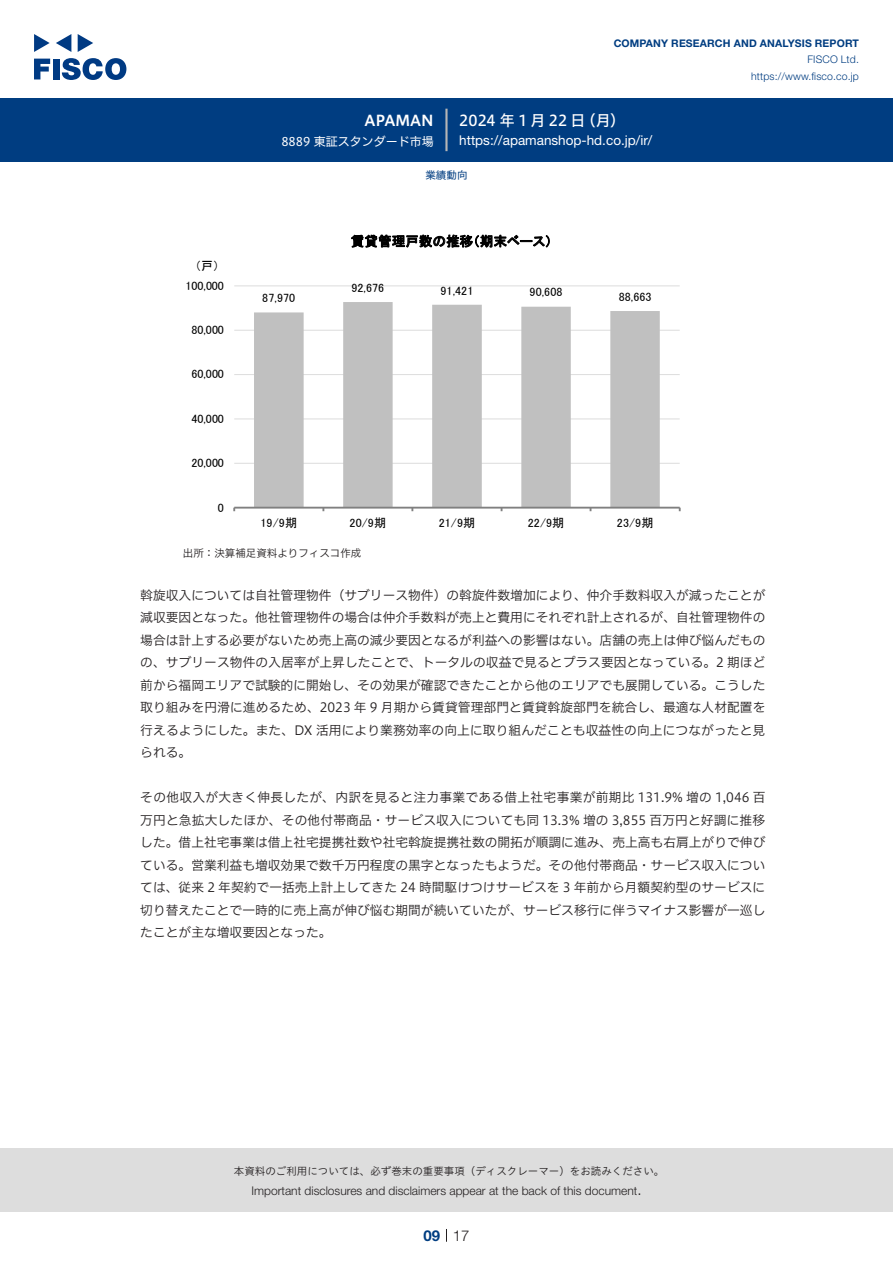
<style>
.page{position:relative;width:893px;height:1263px;background:#fff}
.page>*{position:absolute;margin:0;border:0;box-sizing:border-box;transform-origin:0 0}
.t1{font:15px "Hiragino UD Sans F Std N W5";letter-spacing:.195em;color:#fff}
.t2{font:15px "Hiragino UD Sans F Std N W6";color:#fff}
.t3{font:300 15px "Helvetica Neue LT Std";color:#231f20}
.t4{font:700 15px "Helvetica Neue LT Std";color:#003d81}
.t5{font:13.5px "Helvetica Neue LT Std";color:#fff}
.t6{font:13.5px "MS P Gothic";letter-spacing:.01em;color:#000}
.本文3mm{font:12.75px/22.5px "Hiragino UD Sans F Std N W3";color:#231f20;text-align:justify}
.t7{font:12px "MS P Gothic";letter-spacing:.005em;color:#000}
.t8{font:300 12px "Helvetica Neue LT Std";color:#231f20}
.t9{font:12px "Hiragino UD Sans F Std N W4";color:#fff}
.t10{font:10.5px "Hiragino UD Sans Std W3";color:#231f20}
.t11{font:700 10.5px "Helvetica Neue LT Std";letter-spacing:.015em;color:#003d81}
.t12{font:300 10.5px/16.5px "Helvetica Neue LT Std";letter-spacing:.015em;color:#003d81;text-align:right}
.表組み基本スタイル{font:10.5px "Hiragino UD Sans F Std N W3";color:#231f20}
.ヘッダー{font:10.5px "Hiragino UD Sans F Std N W4";color:#003d81}
</style>
<div class="page">
<div style="left:0;top:1148px;width:893px;height:64px;background:#ddd"></div>
<svg style="left:34px;top:59px;width:16px;height:20px"></svg>
<div style="left:53px;top:59px;width:6px;height:20px;background:#003a83"></div>
<svg style="left:62px;top:58px;width:64px;height:22px"></svg>
<svg style="left:34px;top:34px;width:16px;height:18px"></svg>
<svg style="left:78px;top:34px;width:15px;height:18px"></svg>
<svg style="left:56px;top:34px;width:15px;height:18px"></svg>
<div style="left:0;top:98px;width:893px;height:64px;background:#003d81"></div>
<hr style="left:445px;top:109px;width:3px;height:42px;background:#b5b5b6">
<svg style="left:446px;top:1229px;width:1px;height:13px"></svg>
<hr style="left:234px;top:463px;width:446px;height:1px;background:#ddd">
<hr style="left:234px;top:419px;width:446px;height:1px;background:#ddd">
<hr style="left:234px;top:374px;width:446px;height:1px;background:#ddd">
<hr style="left:234px;top:330px;width:446px;height:1px;background:#ddd">
<hr style="left:234px;top:285px;width:446px;height:1px;background:#ddd">
<svg style="left:254px;top:302px;width:406px;height:205px;fill:#c0c0c0"></svg>
<hr style="left:234px;top:507px;width:446px;height:2px;background:#808080">
<p class="t2" style="left:364px;top:109px;width:71px">APAMAN</p>
<p class="t9" style="left:281px;top:132px;width:154px">8889 東証スタンダード市場</p>
<p class="t11" style="left:614px;top:37px;width:247px">COMPANY RESEARCH AND ANALYSIS REPORT</p>
<p class="t12" style="left:751px;top:51px;width:109px">FISCO Ltd. https://www.fisco.co j p.</p>
<p class="t1" style="left:581px;top:109px;width:46px">（月(</p>
<p class="t1" style="left:459px;top:109px;width:128px">2024年1月22日</p>
<p class="t5" style="left:459px;top:132px;width:195px">https://apamanshop- h d . c o j p. /i r/</p>
<p class="ヘッダー" style="left:425px;top:167px;width:43px">業績動向</p>
<p class="t7" style="left:195px;top:259px;width:26px">戸（ (</p>
<p class="t7" style="left:186px;top:279px;width:40px">100,000</p>
<p class="t7" style="left:192px;top:324px;width:34px">80,000</p>
<p class="t7" style="left:192px;top:368px;width:34px">60,000</p>
<p class="t7" style="left:192px;top:412px;width:34px">40,000</p>
<p class="t7" style="left:192px;top:457px;width:34px">20,000</p>
<p class="t7" style="left:218px;top:501px;width:8px">0</p>
<p class="t6" style="left:351px;top:234px;width:203px">賃貸管理戸数の推移（期末ベース(</p>
<p class="t7" style="left:351px;top:281px;width:34px">92,676</p>
<p class="t7" style="left:440px;top:284px;width:34px">91,421</p>
<p class="t7" style="left:530px;top:286px;width:34px">90,608</p>
<p class="t7" style="left:262px;top:292px;width:34px">87,970</p>
<p class="t7" style="left:619px;top:290px;width:35px">88,663</p>
<p class="t7" style="left:261px;top:517px;width:38px">19/9期</p>
<p class="t7" style="left:350px;top:517px;width:38px">20/9期</p>
<p class="t7" style="left:439px;top:517px;width:38px">21/9期</p>
<p class="t7" style="left:528px;top:517px;width:38px">22/9期</p>
<p class="t7" style="left:617px;top:517px;width:38px">23/9期</p>
<p class="表組み基本スタイル" style="left:183px;top:545px;width:180px">出所：決算補足資料よりフィスコ作成</p>
<p class="本文3mm" style="left:140px;top:583px;width:627px">斡旋収入については自社管理物件（サブリース物件）の斡旋件数増加により、仲介手数料収入が減ったことが減収要因となった。他社管理物件の場合は仲介手数料が売上と費用にそれぞれ計上されるが、自社管理物件の場合は計上する必要がないため売上高の減少要因となるが利益への影響はない。店舗の売上は伸び悩んだものの、サブリース物件の入居率が上昇したことで、トータルの収益で見るとプラス要因となっている。2 期ほど前から福岡エリアで試験的に開始し、その効果が確認できたことから他のエリアでも展開している。こうした取り組みを円滑に進めるため、2023 年 9 月期から賃貸管理部門と賃貸斡旋部門を統合し、最適な人材配置を行えるようにした。また、DX 活用により業務効率の向上に取り組んだことも収益性の向上につながったと見られる。</p>
<p class="本文3mm" style="left:140px;top:785px;width:627px">その他収入が大きく伸長したが、内訳を見ると注力事業である借上社宅事業が前期比 131.9% 増の 1,046 百万円と急拡大したほか、その他付帯商品・サービス収入についても同 13.3% 増の 3,855 百万円と好調に推移した。借上社宅事業は借上社宅提携社数や社宅斡旋提携社数の開拓が順調に進み、売上高も右肩上がりで伸びている。営業利益も増収効果で数千万円程度の黒字となったもようだ。その他付帯商品・サービス収入については、従来 2 年契約で一括売上計上してきた 24 時間駆けつけサービスを 3 年前から月額契約型のサービスに切り替えたことで一時的に売上高が伸び悩む期間が続いていたが、サービス移行に伴うマイナス影響が一巡したことが主な増収要因となった。</p>
<p class="t10" style="left:234px;top:1163px;width:432px">本資料のご利用については、必ず巻末の重要事項（ディスクレーマー）をお読みください。</p>
<p class="t3" style="left:637px;top:1180px;width:6px">.</p>
<p class="t8" style="left:251px;top:1183px;width:387px">Important disclosures and disclaimers appear at the back of this document</p>
<p class="t4" style="left:423px;top:1226px;width:18px">09</p>
<p class="t3" style="left:453px;top:1226px;width:18px">17</p>
</div>
